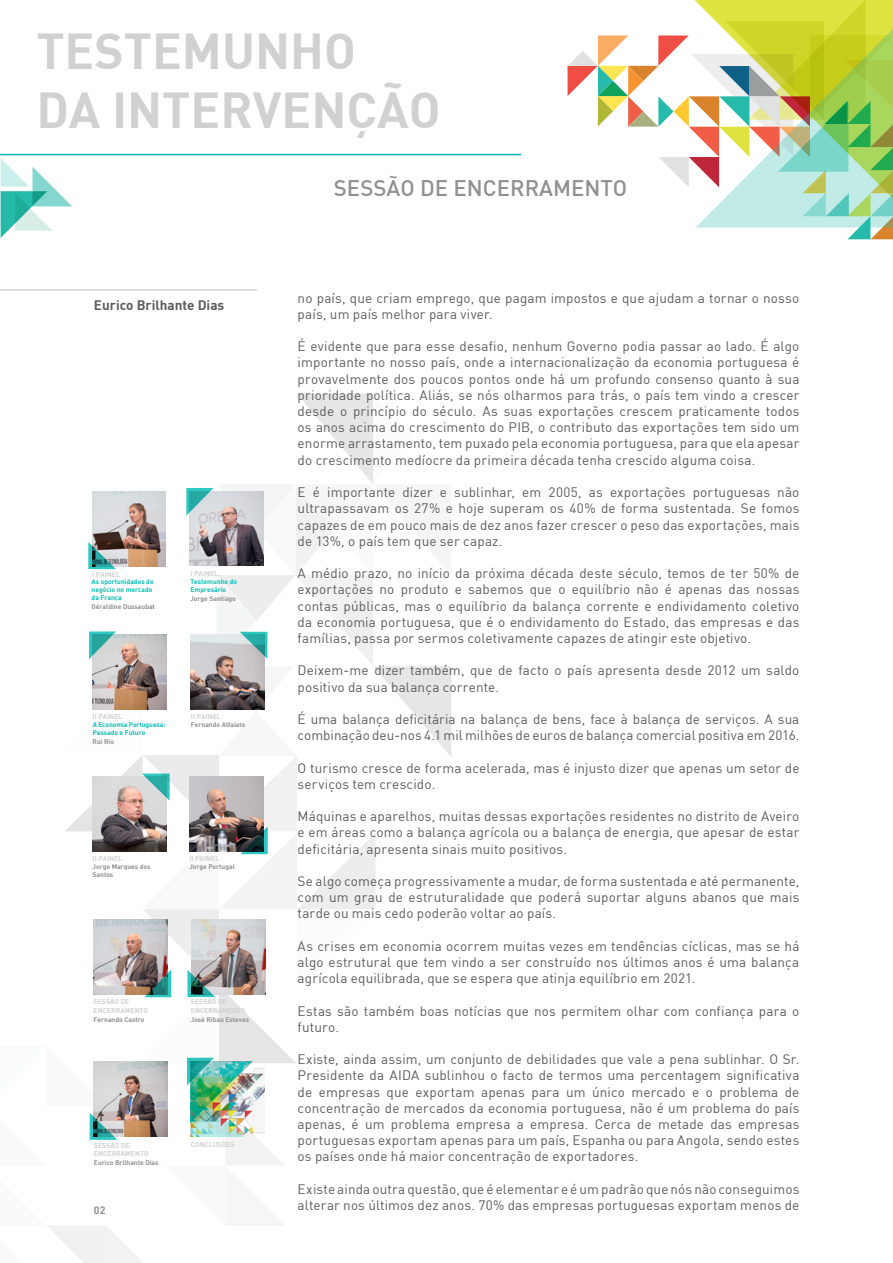
<style>
.page{position:relative;width:893px;height:1263px;background:#fff}
.page>*{position:absolute;margin:0;border:0;box-sizing:border-box;transform-origin:0 0}
.t1{font:700 49.5px/59.4px "DIN";color:#d1d1d1}
.t2{font:500 22.2px "DIN";color:#928f8f}
.t3{font:13.5px/16.2px "DIN";letter-spacing:.01em;color:#5c5c5c;text-align:justify}
.t4{font:700 13.5px "DIN";color:#5c5c5c}
.t5{font:700 10.65px "DIN";color:#928f8f}
.t6{font:700 6.9px/8.4px "DIN";color:#d1d1d1}
.t7{font:700 6.75px/7.9px "DIN";color:#928f8f}
.t8{font:700 6.75px/7.9px "DIN";color:#09beb6}
</style>
<div class="page">
<hr style="left:0;top:154px;width:521px;height:1px;background:#00b6b2">
<hr style="left:0;top:289px;width:257px;height:2px;background:#d1d1d1">
<svg style="left:1px;top:159px;width:71px;height:79px"></svg>
<svg style="left:568px;top:0;width:325px;height:239px"></svg>
<svg style="left:48px;top:394px;width:403px;height:869px"></svg>
<h1 class="t1" style="left:36px;top:19px;width:406px">testemunho<br>da intervenção</h1>
<h2 class="t2" style="left:334px;top:174px;width:295px">SESSÃO DE ENCERRAMENTO</h2>
<p class="t4" style="left:94px;top:297px;width:132px">Eurico Brilhante Dias</p>
<p class="t6" style="left:92px;top:569px;width:29px">i painel</p>
<p class="t6" style="left:190px;top:569px;width:29px">i painel</p>
<p class="t8" style="left:92px;top:577px;width:64px">As oportunidades de negócio no mercado da França</p>
<p class="t7" style="left:92px;top:602px;width:65px">Géraldine Dussaubat</p>
<p class="t8" style="left:190px;top:577px;width:48px">Testemunho do<br>Empresário</p>
<p class="t7" style="left:190px;top:594px;width:47px">Jorge Santiago</p>
<p class="t6" style="left:93px;top:712px;width:31px">iI painel</p>
<p class="t6" style="left:191px;top:712px;width:31px">Ii painel</p>
<p class="t8" style="left:93px;top:721px;width:74px">A Economia Portuguesa:<br>Passado e Futuro</p>
<p class="t7" style="left:93px;top:738px;width:23px">Rui Rio</p>
<p class="t7" style="left:191px;top:721px;width:56px">Fernando Alfaiate</p>
<p class="t6" style="left:93px;top:854px;width:31px">Ii painel</p>
<p class="t6" style="left:189px;top:854px;width:31px">Ii painel</p>
<p class="t7" style="left:93px;top:862px;width:59px">Jorge Marques dos<br>Santos</p>
<p class="t7" style="left:189px;top:862px;width:47px">Jorge Portugal</p>
<p class="t6" style="left:94px;top:997px;width:6px">sessão</p>
<p class="t6" style="left:121px;top:997px;width:5px">de</p>
<p class="t6" style="left:94px;top:1006px;width:15px">encerrame</p>
<p class="t6" style="left:135px;top:1006px;width:10px">nto</p>
<p class="t7" style="left:94px;top:1015px;width:52px">Fernando Castro</p>
<p class="t6" style="left:191px;top:997px;width:15px">sessão encerrame</p>
<p class="t7" style="left:191px;top:1015px;width:60px">José Ribau Esteves</p>
<p class="t6" style="left:94px;top:1141px;width:6px">sessão</p>
<p class="t6" style="left:121px;top:1141px;width:5px">de</p>
<p class="t6" style="left:94px;top:1149px;width:15px">encerrame</p>
<p class="t6" style="left:135px;top:1149px;width:10px">nto</p>
<p class="t7" style="left:94px;top:1158px;width:66px">Eurico Brilhante Dias</p>
<p class="t5" style="left:94px;top:1204px;width:13px">02</p>
<p class="t6" style="left:191px;top:1140px;width:41px">conclusões</p>
<p class="t3" style="left:298px;top:289px;width:503px">no país, que criam emprego, que pagam impostos e que ajudam a tornar o nosso país, um país melhor para viver.</p>
<p class="t3" style="left:298px;top:338px;width:503px">É evidente que para esse desafio, nenhum Governo podia passar ao lado. É algo importante no nosso país, onde a internacionalização da economia portuguesa é provavelmente dos poucos pontos onde há um profundo consenso quanto à sua prioridade política. Aliás, se nós olharmos para trás, o país tem vindo a crescer desde o princípio do século. As suas exportações crescem praticamente todos os anos acima do crescimento do PIB, o contributo das exportações tem sido um enorme arrastamento, tem puxado pela economia portuguesa, para que ela apesar do crescimento medíocre da primeira década tenha crescido alguma coisa.</p>
<p class="t3" style="left:298px;top:484px;width:503px">E é importante dizer e sublinhar, em 2005, as exportações portuguesas não ultrapassavam os 27% e hoje superam os 40% de forma sustentada. Se fomos capazes de em pouco mais de dez anos fazer crescer o peso das exportações, mais de 13%, o país tem que ser capaz.</p>
<p class="t3" style="left:298px;top:565px;width:503px">A médio prazo, no início da próxima década deste século, temos de ter 50% de exportações no produto e sabemos que o equilíbrio não é apenas das nossas contas públicas, mas o equilíbrio da balança corrente e endividamento coletivo da economia portuguesa, que é o endividamento do Estado, das empresas e das famílias, passa por sermos coletivamente capazes de atingir este objetivo.</p>
<p class="t3" style="left:298px;top:662px;width:503px">Deixem-me dizer também, que de facto o país apresenta desde 2012 um saldo positivo da sua balança corrente.</p>
<p class="t3" style="left:298px;top:711px;width:503px">É uma balança deficitária na balança de bens, face à balança de serviços. A sua combinação deu-nos 4.1 mil milhões de euros de balança comercial positiva em 2016.</p>
<p class="t3" style="left:298px;top:759px;width:503px">O turismo cresce de forma acelerada, mas é injusto dizer que apenas um setor de serviços tem crescido.</p>
<p class="t3" style="left:298px;top:808px;width:503px">Máquinas e aparelhos, muitas dessas exportações residentes no distrito de Aveiro e em áreas como a balança agrícola ou a balança de energia, que apesar de estar deficitária, apresenta sinais muito positivos.</p>
<p class="t3" style="left:298px;top:873px;width:503px">Se algo começa progressivamente a mudar, de forma sustentada e até permanente, com um grau de estruturalidade que poderá suportar alguns abanos que mais tarde ou mais cedo poderão voltar ao país.</p>
<p class="t3" style="left:298px;top:937px;width:503px">As crises em economia ocorrem muitas vezes em tendências cíclicas, mas se há algo estrutural que tem vindo a ser construído nos últimos anos é uma balança agrícola equilibrada, que se espera que atinja equilíbrio em 2021.</p>
<p class="t3" style="left:298px;top:1002px;width:503px">Estas são também boas notícias que nos permitem olhar com confiança para o futuro.</p>
<p class="t3" style="left:298px;top:1051px;width:503px">Existe, ainda assim, um conjunto de debilidades que vale a pena sublinhar. O Sr.<br>Presidente da AIDA sublinhou o facto de termos uma percentagem significativa de empresas que exportam apenas para um único mercado e o problema de concentração de mercados da economia portuguesa, não é um problema do país apenas, é um problema empresa a empresa. Cerca de metade das empresas portuguesas exportam apenas para um país, Espanha ou para Angola, sendo estes os países onde há maior concentração de exportadores.</p>
<p class="t3" style="left:298px;top:1180px;width:503px">Existe ainda outra questão, que é elementar e é um padrão que nós não conseguimos alterar nos últimos dez anos. 70% das empresas portuguesas exportam menos de</p>
</div>
